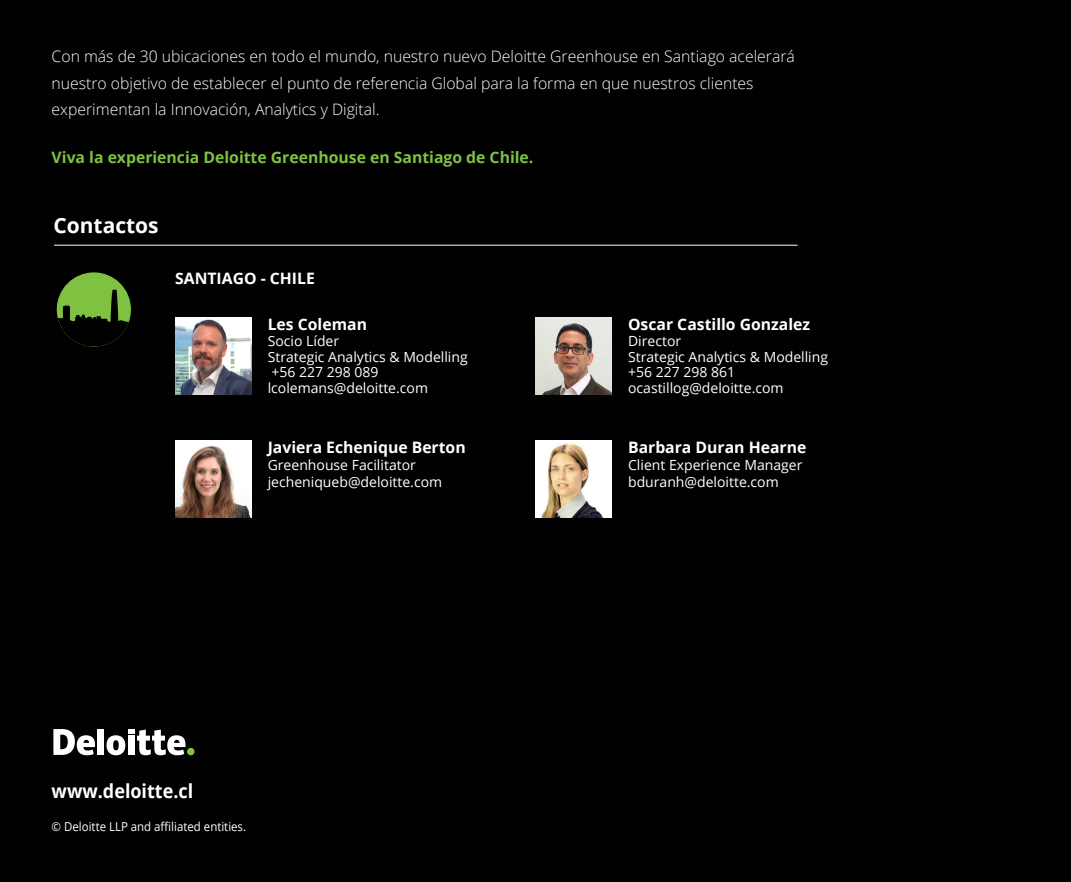
<style>
.page{position:relative;width:1071px;height:882px;background:#010101}
.page>*{position:absolute;margin:0;border:0;box-sizing:border-box;transform-origin:0 0}
.t1{font:700 21px "Open Sans";color:#fff}
.t2{font:700 19.25px "Open Sans";color:#fff;scale:.93 1}
.t3{font:300 15.75px/26.2px "Open Sans";color:#fff}
.t4{font:700 15.75px "Open Sans";color:#fff}
.t5{font:700 15.75px "Open Sans";color:#7fc241}
.t6{font:14px "Open Sans";color:#fff}
.t7{font:12.25px "Open Sans";color:#fff;scale:.93 1}
</style>
<div class="page">
<hr style="left:54px;top:245px;width:744px;height:1px;background:#fff">
<div style="left:57px;top:272px;width:74px;height:75px;background:#7fc241;border-radius:50%"></div>
<svg style="left:57px;top:290px;width:74px;height:56px"></svg>
<div style="left:187px;top:748px;width:8px;height:7px;background:#7fc241;border-radius:50%"></div>
<div style="left:97px;top:729px;width:7px;height:26px;background:#fff"></div>
<svg style="left:107px;top:729px;width:78px;height:26px"></svg>
<svg style="left:53px;top:729px;width:42px;height:26px"></svg>
<img style="left:175px;top:318px;width:77px;height:76px">
<img style="left:536px;top:318px;width:76px;height:76px">
<img style="left:175px;top:441px;width:77px;height:76px">
<img style="left:536px;top:441px;width:76px;height:76px">
<p class="t3" style="left:52px;top:43px;width:745px">Con más de 30 ubicaciones en todo el mundo, nuestro nuevo Deloitte Greenhouse en Santiago acelerará nuestro objetivo de establecer el punto de referencia Global para la forma en que nuestros clientes experimentan la Innovación, Analytics y Digital.</p>
<p class="t5" style="left:52px;top:146px;width:483px">Viva la experiencia Deloitte Greenhouse en Santiago de Chile.</p>
<p class="t1" style="left:53px;top:210px;width:107px">Contactos</p>
<p class="t4" style="left:175px;top:268px;width:141px">SANTIAGO - CHILE</p>
<p class="t4" style="left:268px;top:313px;width:101px">Les Coleman</p>
<p class="t6" style="left:268px;top:331px;width:73px">Socio Líder</p>
<p class="t6" style="left:268px;top:347px;width:202px">Strategic Analytics &amp; Modelling</p>
<p class="t6" style="left:271px;top:363px;width:109px">+56 227 298 089</p>
<p class="t6" style="left:268px;top:379px;width:162px">lcolemans@deloitte.com</p>
<p class="t4" style="left:268px;top:436px;width:199px">Javiera Echenique Berton</p>
<p class="t6" style="left:268px;top:455px;width:150px">Greenhouse Facilitator</p>
<p class="t6" style="left:268px;top:472px;width:176px">jecheniqueb@deloitte.com</p>
<p class="t2" style="left:52px;top:777px;width:154px">www.deloitte.cl</p>
<p class="t7" style="left:52px;top:819px;width:211px">© Deloitte LLP and affiliated entities.</p>
<p class="t4" style="left:628px;top:313px;width:184px">Oscar Castillo Gonzalez</p>
<p class="t6" style="left:628px;top:331px;width:55px">Director</p>
<p class="t6" style="left:628px;top:347px;width:202px">Strategic Analytics &amp; Modelling</p>
<p class="t6" style="left:628px;top:363px;width:109px">+56 227 298 861</p>
<p class="t6" style="left:628px;top:379px;width:157px">ocastillog@deloitte.com</p>
<p class="t4" style="left:628px;top:436px;width:180px">Barbara Duran Hearne</p>
<p class="t6" style="left:628px;top:455px;width:176px">Client Experience Manager</p>
<p class="t6" style="left:628px;top:472px;width:152px">bduranh@deloitte.com</p>
</div>
